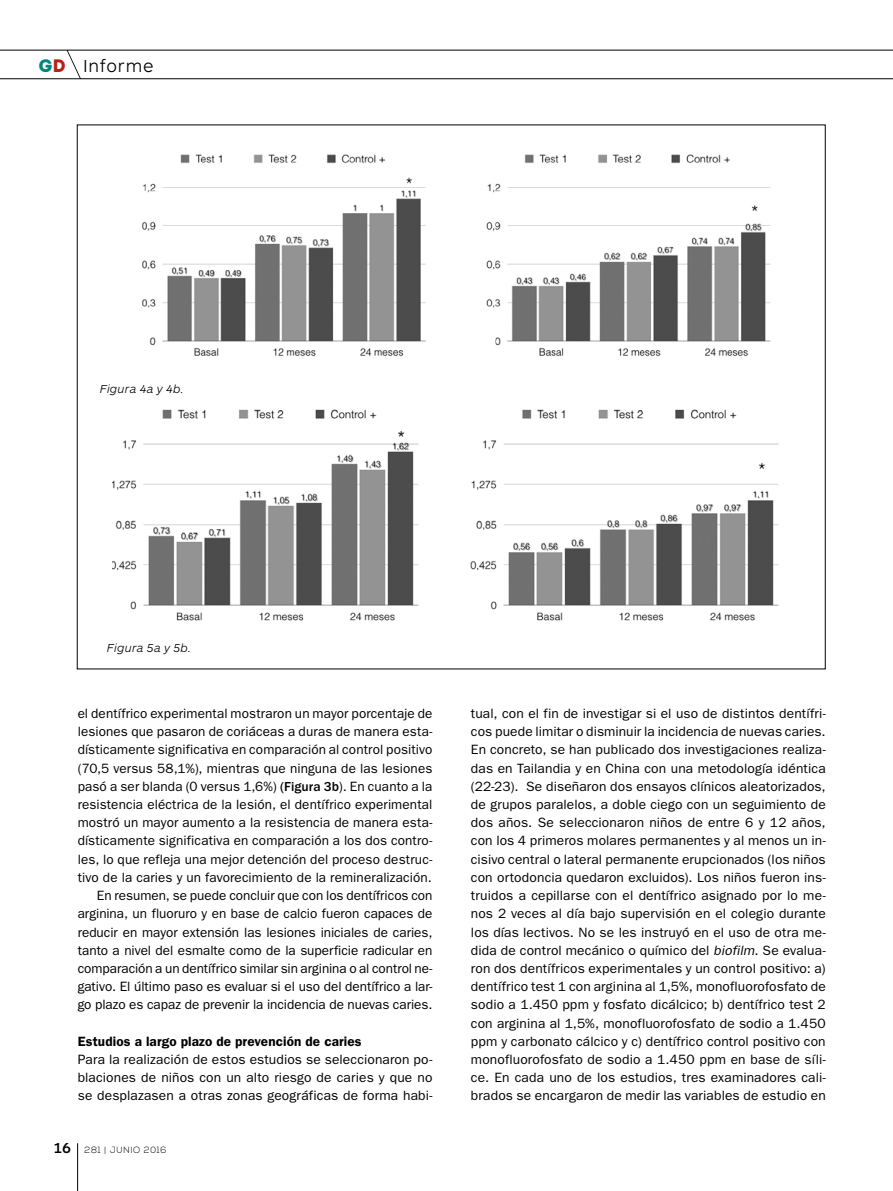
<style>
.page{position:relative;width:893px;height:1191px;background:#fff}
.page>*{position:absolute;margin:0;border:0;box-sizing:border-box;transform-origin:0 0}
.t1{font:300 18px "ARS Maquette Pro";letter-spacing:.045em;color:#000}
.t2{font:13.5px/18.1px "ITC Franklin Gothic Std";letter-spacing:.005em;color:#000;text-align:justify}
.t3{font:600 13.5px "ITC Franklin Gothic Std";letter-spacing:.01em;color:#000}
.t4{font:italic 300 12px "ARS Maquette Pro";letter-spacing:.015em;color:#000}
.t5{font:300 9px "Nexa";letter-spacing:.075em;color:#000}
.s1{font-family:"Intro";font-weight:400;color:#00847e}
.s2{font-family:"Intro";font-weight:400;color:#b42117}
.s3{font-weight:500}
.s4{font-family:"ARS Maquette Pro";font-weight:500;font-size:15px}
.s5{font-style:italic}
</style>
<div class="page">
<hr style="left:77px;top:1143px;width:1px;height:48px;background:#000">
<svg style="left:0;top:50px;width:893px;height:29px"></svg>
<img style="left:142px;top:154px;width:629px;height:203px">
<img style="left:112px;top:409px;width:667px;height:212px">
<h1 class="t1" style="left:38px;top:54px;width:117px"><span class="s1">g</span><span class="s2">d</span> Informe</h1>
<p class="t4" style="left:100px;top:381px;width:86px">Figura 4a y 4b.</p>
<p class="t4" style="left:107px;top:640px;width:85px">Figura 5a y 5b.</p>
<p class="t2" style="left:78px;top:704px;width:356px;text-align:right">el dentífrico experimental mostraron un mayor porcentaje de lesiones que pasaron de coriáceas a duras de manera esta&shy;dísticamente significativa en comparación al control positivo (70,5 versus 58,1%), mientras que ninguna de las lesiones pasó a ser blanda (0 versus 1,6%) <span class="s3">(Figura 3b</span>). En cuanto a la resistencia eléctrica de la lesión, el dentífrico experimental mostró un mayor aumento a la resistencia de manera esta&shy;dísticamente significativa en comparación a los dos contro&shy;les, lo que refleja una mejor detención del proceso destruc&shy;tivo de la caries y un favorecimiento de la remineralización.<br>En resumen, se puede concluir que con los dentífricos con arginina, un fluoruro y en base de calcio fueron capaces de reducir en mayor extensión las lesiones iniciales de caries, tanto a nivel del esmalte como de la superficie radicular en comparación a un dentífrico similar sin arginina o al control ne&shy;gativo. El último paso es evaluar si el uso del dentífrico a lar&shy;go plazo es capaz de prevenir la incidencia de nuevas caries.</p>
<p class="t3" style="left:78px;top:1033px;width:285px">Estudios a largo plazo de prevención de caries</p>
<p class="t2" style="left:78px;top:1050px;width:356px">Para la realización de estos estudios se seleccionaron po&shy;blaciones de niños con un alto riesgo de caries y que no se desplazasen a otras zonas geográficas de forma habi-</p>
<p class="t5" style="left:54px;top:1144px;width:114px"><span class="s4">16</span> 281 | JUNIO 2016</p>
<p class="t2" style="left:471px;top:704px;width:356px">tual, con el fin de investigar si el uso de distintos dentífri&shy;cos puede limitar o disminuir la incidencia de nuevas caries.<br>En concreto, se han publicado dos investigaciones realiza&shy;das en Tailandia y en China con una metodología idéntica (22-23). Se diseñaron dos ensayos clínicos aleatorizados, de grupos paralelos, a doble ciego con un seguimiento de dos años. Se seleccionaron niños de entre 6 y 12 años, con los 4 primeros molares permanentes y al menos un in&shy;cisivo central o lateral permanente erupcionados (los niños con ortodoncia quedaron excluidos). Los niños fueron ins&shy;truidos a cepillarse con el dentífrico asignado por lo me&shy;nos 2 veces al día bajo supervisión en el colegio durante los días lectivos. No se les instruyó en el uso de otra me&shy;dida de control mecánico o químico del <span class="s5">biofilm</span>. Se evalua&shy;ron dos dentífricos experimentales y un control positivo: a) dentífrico test 1 con arginina al 1,5%, monofluorofosfato de sodio a 1.450 ppm y fosfato dicálcico; b) dentífrico test 2 con arginina al 1,5%, monofluorofosfato de sodio a 1.450 ppm y carbonato cálcico y c) dentífrico control positivo con monofluorofosfato de sodio a 1.450 ppm en base de síli&shy;ce. En cada uno de los estudios, tres examinadores cali&shy;brados se encargaron de medir las variables de estudio en</p>
</div>
